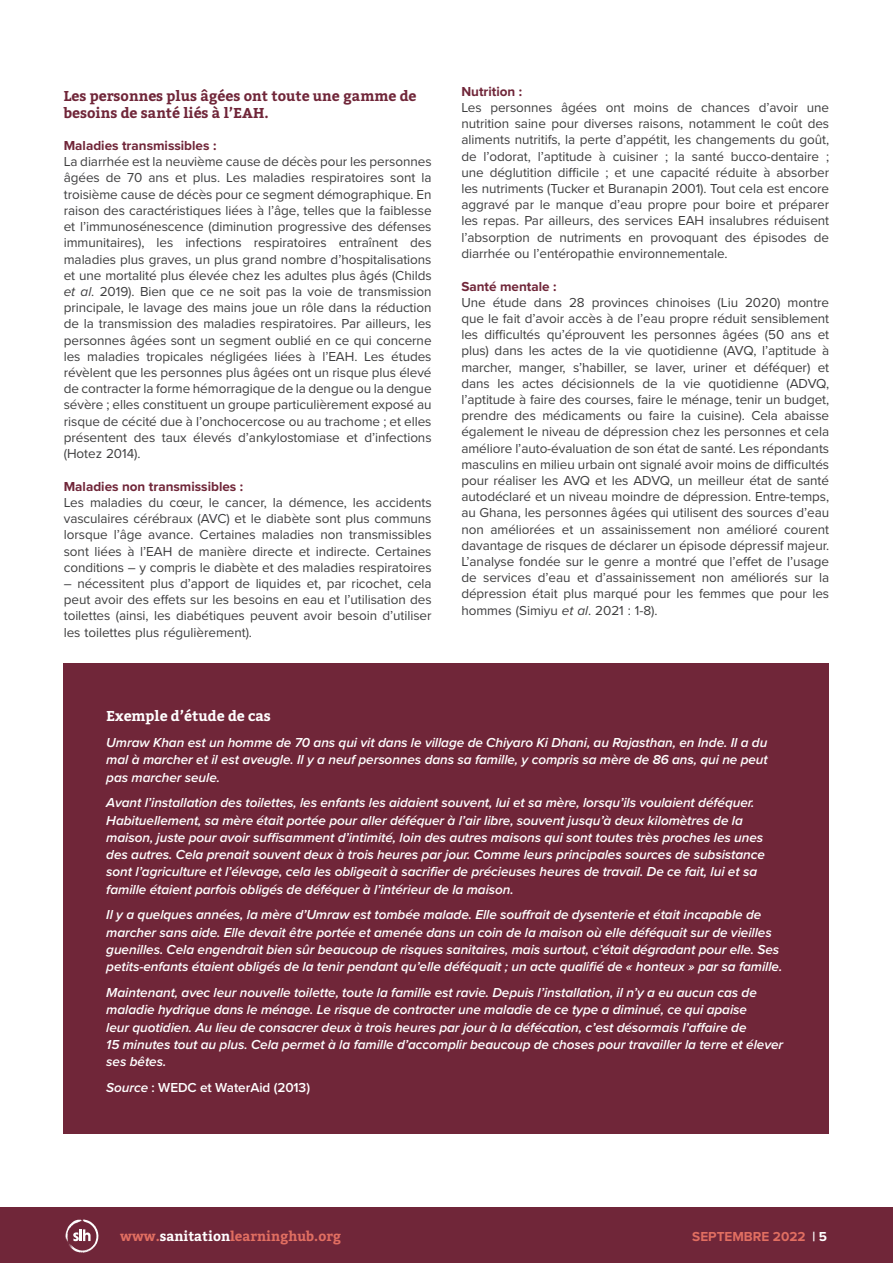
<style>
.page{position:relative;width:893px;height:1263px;background:#fff}
.page>*{position:absolute;margin:0;border:0;box-sizing:border-box;transform-origin:0 0}
.SUB_HEAD_1{font:700 14.25px/17.1px "Bitter";color:#702639}
.Case_Study_Header_wh{font:700 14.25px "Bitter";color:#fff}
.Body{font:13.5px/16.2px "Proxima Nova";letter-spacing:-.005em;color:#3e3e3f;text-align:justify}
.CASE_STUDY_BODY_whit{font:italic 600 13.5px/17.2px "Proxima Nova";letter-spacing:-.005em;color:#fff}
.SUB_HEAD_2{font:700 13.5px "Proxima Nova";color:#702639}
.t1{font:700 13.5px "Bitter";color:#e16e61}
.CASE_STUDY_BODY_whit-2{font:600 13.5px "Proxima Nova";letter-spacing:-.005em;color:#fff}
.t2{font:700 13.5px "Proxima Nova";color:#e16e61}
.s1{font-style:italic}
.s2{color:#fff}
</style>
<div class="page">
<div style="left:64px;top:663px;width:765px;height:471px;background:#702639"></div>
<div style="left:0;top:1208px;width:893px;height:55px;background:#702639"></div>
<svg style="left:65px;top:1219px;width:33px;height:34px"></svg>
<p class="SUB_HEAD_1" style="left:64px;top:87px;width:354px">Les personnes plus âgées ont toute une gamme de besoins de santé liés à l’EAH.</p>
<p class="SUB_HEAD_2" style="left:64px;top:138px;width:154px">Maladies transmissibles :</p>
<p class="Body" style="left:64px;top:154px;width:369px">La diarrhée est la neuvième cause de décès pour les personnes âgées de 70 ans et plus. Les maladies respiratoires sont la troisième cause de décès pour ce segment démographique. En raison des caractéristiques liées à l’âge, telles que la faiblesse et l’immunosénescence (diminution progressive des défenses immunitaires), les infections respiratoires entraînent des maladies plus graves, un plus grand nombre d’hospitalisations et une mortalité plus élevée chez les adultes plus âgés (Childs <span class="s1">et al</span>. 2019). Bien que ce ne soit pas la voie de transmission principale, le lavage des mains joue un rôle dans la réduction de la transmission des maladies respiratoires. Par ailleurs, les personnes âgées sont un segment oublié en ce qui concerne les maladies tropicales négligées liées à l’EAH. Les études révèlent que les personnes plus âgées ont un risque plus élevé de contracter la forme hémorragique de la dengue ou la dengue sévère ; elles constituent un groupe particulièrement exposé au risque de cécité due à l’onchocercose ou au trachome ; et elles présentent des taux élevés d’ankylostomiase et d’infections (Hotez 2014).</p>
<p class="SUB_HEAD_2" style="left:64px;top:478px;width:181px">Maladies non transmissibles :</p>
<p class="Body" style="left:64px;top:495px;width:369px">Les maladies du cœur, le cancer, la démence, les accidents vasculaires cérébraux (AVC) et le diabète sont plus communs lorsque l’âge avance. Certaines maladies non transmissibles sont liées à l’EAH de manière directe et indirecte. Certaines conditions – y compris le diabète et des maladies respiratoires</p>
<p class="Body" style="left:64px;top:576px;width:369px">– nécessitent plus d’apport de liquides et, par ricochet, cela peut avoir des effets sur les besoins en eau et l’utilisation des toilettes (ainsi, les diabétiques peuvent avoir besoin d’utiliser les toilettes plus régulièrement).</p>
<p class="SUB_HEAD_2" style="left:461px;top:83px;width:62px">Nutrition :</p>
<p class="Body" style="left:461px;top:100px;width:369px">Les personnes âgées ont moins de chances d’avoir une nutrition saine pour diverses raisons, notamment le coût des aliments nutritifs, la perte d’appétit, les changements du goût, de l’odorat, l’aptitude à cuisiner ; la santé bucco-dentaire ; une déglutition difficile ; et une capacité réduite à absorber les nutriments (Tucker et Buranapin 2001). Tout cela est encore aggravé par le manque d’eau propre pour boire et préparer les repas. Par ailleurs, des services EAH insalubres réduisent l’absorption de nutriments en provoquant des épisodes de diarrhée ou l’entéropathie environnementale.</p>
<p class="SUB_HEAD_2" style="left:461px;top:278px;width:97px">Santé mentale :</p>
<p class="Body" style="left:461px;top:294px;width:369px">Une étude dans 28 provinces chinoises (Liu 2020) montre que le fait d’avoir accès à de l’eau propre réduit sensiblement les difficultés qu’éprouvent les personnes âgées (50 ans et plus) dans les actes de la vie quotidienne (AVQ, l’aptitude à marcher, manger, s’habiller, se laver, uriner et déféquer) et dans les actes décisionnels de la vie quotidienne (ADVQ, l’aptitude à faire des courses, faire le ménage, tenir un budget, prendre des médicaments ou faire la cuisine). Cela abaisse également le niveau de dépression chez les personnes et cela améliore l’auto-évaluation de son état de santé. Les répondants masculins en milieu urbain ont signalé avoir moins de difficultés pour réaliser les AVQ et les ADVQ, un meilleur état de santé autodéclaré et un niveau moindre de dépression. Entre-temps, au Ghana, les personnes âgées qui utilisent des sources d’eau non améliorées et un assainissement non amélioré courent davantage de risques de déclarer un épisode dépressif majeur.<br>L’analyse fondée sur le genre a montré que l’effet de l’usage de services d’eau et d’assainissement non améliorés sur la dépression était plus marqué pour les femmes que pour les hommes (Simiyu <span class="s1">et al</span>. 2021 : 1-8).</p>
<p class="Case_Study_Header_wh" style="left:106px;top:708px;width:166px">Exemple d’étude de cas</p>
<p class="CASE_STUDY_BODY_whit" style="left:106px;top:734px;width:663px;text-align:justify">Umraw Khan est un homme de 70 ans qui vit dans le village de Chiyaro Ki Dhani, au Rajasthan, en Inde. Il a du mal à marcher et il est aveugle. Il y a neuf personnes dans sa famille, y compris sa mère de 86 ans, qui ne peut pas marcher seule.</p>
<p class="CASE_STUDY_BODY_whit" style="left:106px;top:795px;width:660px">Avant l’installation des toilettes, les enfants les aidaient souvent, lui et sa mère, lorsqu’ils voulaient déféquer.<br>Habituellement, sa mère était portée pour aller déféquer à l’air libre, souvent jusqu’à deux kilomètres de la maison, juste pour avoir suffisamment d’intimité, loin des autres maisons qui sont toutes très proches les unes des autres. Cela prenait souvent deux à trois heures par jour. Comme leurs principales sources de subsistance sont l’agriculture et l’élevage, cela les obligeait à sacrifier de précieuses heures de travail. De ce fait, lui et sa famille étaient parfois obligés de déféquer à l’intérieur de la maison.</p>
<p class="CASE_STUDY_BODY_whit" style="left:106px;top:907px;width:677px">Il y a quelques années, la mère d’Umraw est tombée malade. Elle souffrait de dysenterie et était incapable de marcher sans aide. Elle devait être portée et amenée dans un coin de la maison où elle déféquait sur de vieilles guenilles. Cela engendrait bien sûr beaucoup de risques sanitaires, mais surtout, c’était dégradant pour elle. Ses petits-enfants étaient obligés de la tenir pendant qu’elle déféquait ; un acte qualifié de « honteux » par sa famille.</p>
<p class="CASE_STUDY_BODY_whit" style="left:106px;top:984px;width:678px">Maintenant, avec leur nouvelle toilette, toute la famille est ravie. Depuis l’installation, il n’y a eu aucun cas de maladie hydrique dans le ménage. Le risque de contracter une maladie de ce type a diminué, ce qui apaise<br>leur quotidien. Au lieu de consacrer deux à trois heures par jour à la défécation, c’est désormais l’affaire de<br>15 minutes tout au plus. Cela permet à la famille d’accomplir beaucoup de choses pour travailler la terre et élever ses bêtes.</p>
<p class="CASE_STUDY_BODY_whit-2" style="left:106px;top:1079px;width:205px"><span class="s1">Source</span> : WEDC et WaterAid (2013)</p>
<p class="t1" style="left:120px;top:1228px;width:223px">www.<span class="s2">sanitation</span>learninghub.org</p>
<p class="t2" style="left:692px;top:1229px;width:136px">SEPTEMBRE 2022 <span class="s2">| 5</span></p>
</div>
